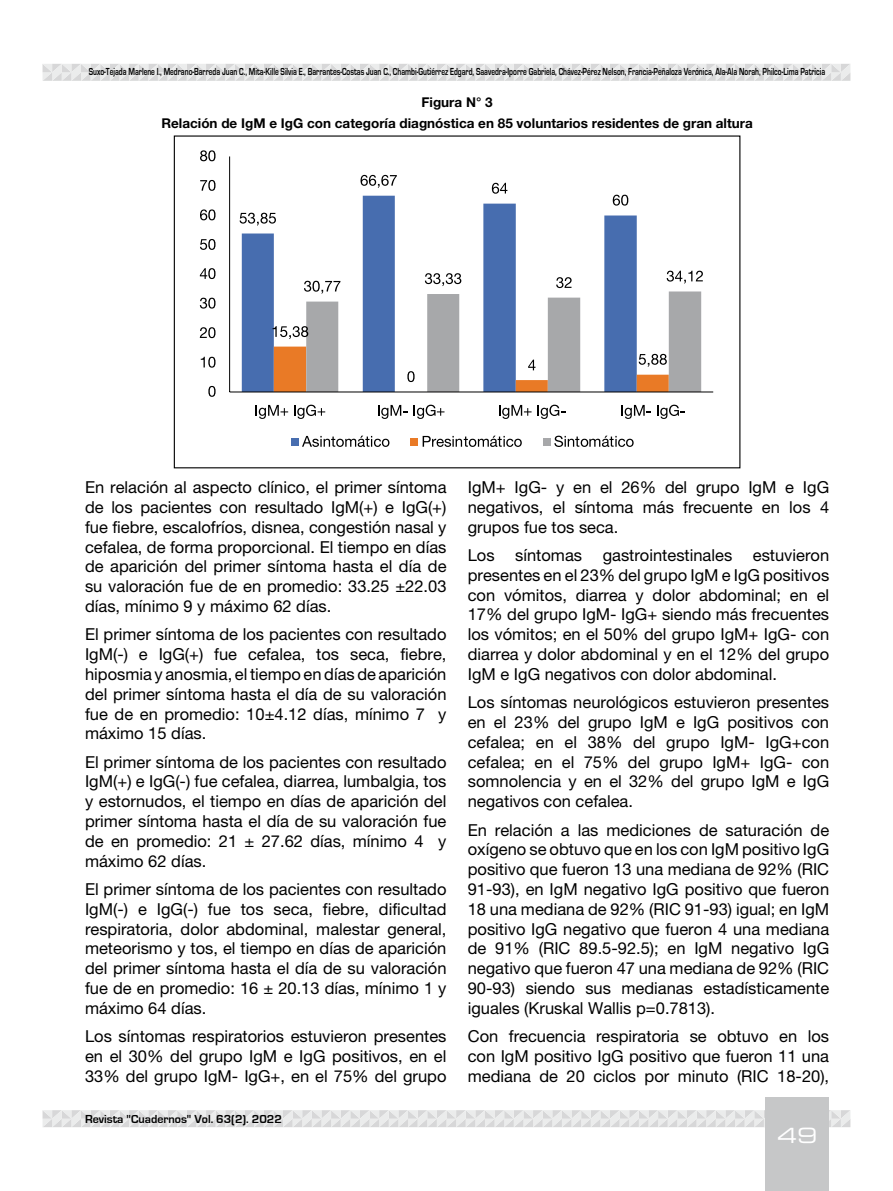
<style>
.page{position:relative;width:893px;height:1191px;background:#fff}
.page>*{position:absolute;margin:0;border:0;box-sizing:border-box;transform-origin:0 0}
.t1{font:21px "Eurostile LT Std Ex 2";color:#fff}
.t2{font:16.5px/19.8px "Helvetica Neue LT Std";color:#000;text-align:justify}
.t3{font:700 13.5px/20.4px "Helvetica Neue LT Std";color:#000;text-align:center}
.t4{font:700 12px "Eurostile";color:#000}
.t5{font:700 10.5px "Eurostile";color:#000;scale:.7 1}
</style>
<div class="page">
<svg style="left:43px;top:64px;width:807px;height:17px;background:#e2e3e3"></svg>
<svg style="left:43px;top:1110px;width:807px;height:17px;background:#e2e3e3"></svg>
<div style="left:765px;top:1097px;width:64px;height:94px;background:#c6c7c8"></div>
<svg style="left:242px;top:196px;width:395px;height:195px"></svg>
<hr style="left:230px;top:391px;width:483px;height:1px;background:#000">
<hr style="left:229px;top:156px;width:1px;height:236px;background:#000">
<svg style="left:240px;top:213px;width:36px;height:13px"></svg>
<svg style="left:361px;top:175px;width:36px;height:13px"></svg>
<svg style="left:492px;top:183px;width:15px;height:11px"></svg>
<svg style="left:613px;top:195px;width:15px;height:11px"></svg>
<svg style="left:273px;top:271px;width:430px;height:121px"></svg>
<svg style="left:208px;top:386px;width:8px;height:11px"></svg>
<svg style="left:201px;top:357px;width:14px;height:11px"></svg>
<svg style="left:200px;top:327px;width:15px;height:11px"></svg>
<svg style="left:200px;top:298px;width:15px;height:10px"></svg>
<svg style="left:200px;top:268px;width:15px;height:11px"></svg>
<svg style="left:200px;top:239px;width:15px;height:11px"></svg>
<svg style="left:200px;top:209px;width:15px;height:11px"></svg>
<svg style="left:200px;top:180px;width:15px;height:11px"></svg>
<svg style="left:200px;top:150px;width:15px;height:11px"></svg>
<svg style="left:255px;top:405px;width:33px;height:14px"></svg>
<svg style="left:294px;top:405px;width:31px;height:14px"></svg>
<svg style="left:378px;top:405px;width:29px;height:14px"></svg>
<svg style="left:414px;top:405px;width:30px;height:14px"></svg>
<svg style="left:499px;top:405px;width:33px;height:14px"></svg>
<svg style="left:538px;top:405px;width:27px;height:14px"></svg>
<svg style="left:621px;top:405px;width:30px;height:14px"></svg>
<svg style="left:657px;top:405px;width:28px;height:14px"></svg>
<div style="left:291px;top:438px;width:8px;height:8px;background:#476daf"></div>
<svg style="left:302px;top:436px;width:87px;height:11px"></svg>
<div style="left:410px;top:438px;width:8px;height:8px;background:#e97a26"></div>
<svg style="left:423px;top:436px;width:99px;height:11px"></svg>
<div style="left:543px;top:438px;width:7px;height:8px;background:#a7a8aa"></div>
<svg style="left:554px;top:436px;width:80px;height:11px"></svg>
<p class="t5" style="left:89px;top:66px;width:1053px">Suxo-Tejada Marlene I., Medrano-Barreda Juan C., Mita-Kille Silvia E., Barrantes-Costas Juan C., Chambi-Gutiérrez Edgard, Saavedra-Iporre Gabriela, Chávez-Pérez Nelson, Francia-Peñaloza Verónica, Ala-Ala Norah, Philco-Lima Patricia</p>
<p class="t3" style="left:161px;top:92px;width:593px">Figura N° 3<br>Relación de IgM e IgG con categoría diagnóstica en 85 voluntarios residentes de gran altura</p>
<p class="t2" style="left:85px;top:477px;width:363px">En relación al aspecto clínico, el primer síntoma de los pacientes con resultado IgM(+) e IgG(+) fue fiebre, escalofríos, disnea, congestión nasal y cefalea, de forma proporcional. El tiempo en días de aparición del primer síntoma hasta el día de su valoración fue de en promedio: 33.25 ±22.03 días, mínimo 9 y máximo 62 días.</p>
<p class="t2" style="left:85px;top:624px;width:363px">El primer síntoma de los pacientes con resultado IgM(-) e IgG(+) fue cefalea, tos seca, fiebre, hiposmia y anosmia, el tiempo en días de aparición del primer síntoma hasta el día de su valoración fue de en promedio: 10±4.12 días, mínimo 7 y máximo 15 días.</p>
<p class="t2" style="left:85px;top:751px;width:363px">El primer síntoma de los pacientes con resultado IgM(+) e IgG(-) fue cefalea, diarrea, lumbalgia, tos y estornudos, el tiempo en días de aparición del primer síntoma hasta el día de su valoración fue de en promedio: 21 ± 27.62 días, mínimo 4 y máximo 62 días.</p>
<p class="t2" style="left:85px;top:879px;width:363px">El primer síntoma de los pacientes con resultado IgM(-) e IgG(-) fue tos seca, fiebre, dificultad respiratoria, dolor abdominal, malestar general, meteorismo y tos, el tiempo en días de aparición del primer síntoma hasta el día de su valoración fue de en promedio: 16 ± 20.13 días, mínimo 1 y máximo 64 días.</p>
<p class="t2" style="left:85px;top:1026px;width:363px">Los síntomas respiratorios estuvieron presentes en el 30% del grupo IgM e IgG positivos, en el 33% del grupo IgM- IgG+, en el 75% del grupo</p>
<p class="t4" style="left:85px;top:1112px;width:198px">Revista "Cuadernos" Vol. 63(2). 2022</p>
<p class="t2" style="left:468px;top:477px;width:363px">IgM+ IgG- y en el 26% del grupo IgM e IgG negativos, el síntoma más frecuente en los 4 grupos fue tos seca.</p>
<p class="t2" style="left:468px;top:545px;width:363px">Los síntomas gastrointestinales estuvieron presentes en el 23% del grupo IgM e IgG positivos con vómitos, diarrea y dolor abdominal; en el 17% del grupo IgM- IgG+ siendo más frecuentes los vómitos; en el 50% del grupo IgM+ IgG- con diarrea y dolor abdominal y en el 12% del grupo IgM e IgG negativos con dolor abdominal.</p>
<p class="t2" style="left:468px;top:692px;width:363px">Los síntomas neurológicos estuvieron presentes en el 23% del grupo IgM e IgG positivos con cefalea; en el 38% del grupo IgM- IgG+con cefalea; en el 75% del grupo IgM+ IgG- con somnolencia y en el 32% del grupo IgM e IgG negativos con cefalea.</p>
<p class="t2" style="left:468px;top:819px;width:363px">En relación a las mediciones de saturación de oxígeno se obtuvo que en los con IgM positivo IgG positivo que fueron 13 una mediana de 92% (RIC 91-93), en IgM negativo IgG positivo que fueron 18 una mediana de 92% (RIC 91-93) igual; en IgM positivo IgG negativo que fueron 4 una mediana de 91% (RIC 89.5-92.5); en IgM negativo IgG negativo que fueron 47 una mediana de 92% (RIC 90-93) siendo sus medianas estadísticamente iguales (Kruskal Wallis p=0.7813).</p>
<p class="t2" style="left:468px;top:1026px;width:363px">Con frecuencia respiratoria se obtuvo en los con IgM positivo IgG positivo que fueron 11 una mediana de 20 ciclos por minuto (RIC 18-20),</p>
<p class="t1" style="left:777px;top:1121px;width:42px">49</p>
</div>
